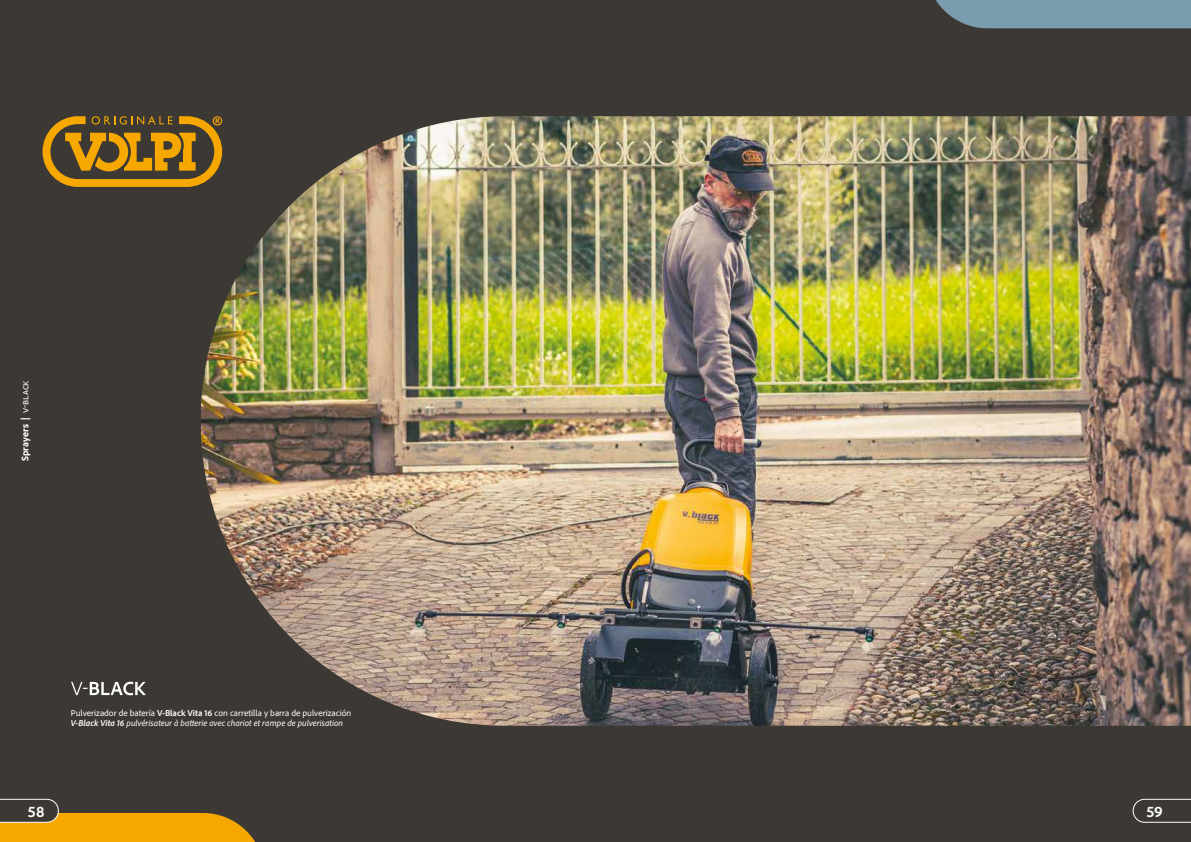
<style>
.page{position:relative;width:1191px;height:842px;background:#3c3834}
.page>*{position:absolute;margin:0;border:0;box-sizing:border-box;transform-origin:0 0}
.t1{font:700 16px "Adobe Clean";color:#fff}
.t2{font:800 10px "Adobe Clean";color:#fff}
.t3{font:9px/10px "Adobe Clean";color:#fff}
.s1{font-weight:400}
.s2{font-weight:700}
.s3{font-weight:700;font-style:italic}
.s4{font-style:italic}
</style>
<div class="page">
<img style="left:201px;top:116px;width:990px;height:610px">
<svg style="left:71px;top:682px;width:75px;height:13px"></svg>
<svg style="left:1132px;top:798px;width:59px;height:25px"></svg>
<svg style="left:0;top:798px;width:255px;height:44px"></svg>
<svg style="left:43px;top:116px;width:179px;height:71px"></svg>
<div style="left:936px;top:0;width:255px;height:28px;background:#7b9cae"></div>
<p class="t2" style="left:18px;top:461px;width:82px;rotate:-90deg">Sprayers | <span class="s1">v-black</span></p>
<p class="t3" style="left:71px;top:707px;width:282px">Pulverizador de batería <span class="s2">V-Black Vita 16</span> con carretilla y barra de pulverización<br><span class="s3">V-Black Vita 16</span> <span class="s4">pulvérisateur à batterie avec chariot et rampe de pulverisation</span></p>
<h1 class="t1" style="left:28px;top:801px;width:18px">58</h1>
<h1 class="t1" style="left:1146px;top:801px;width:18px">59</h1>
</div>
